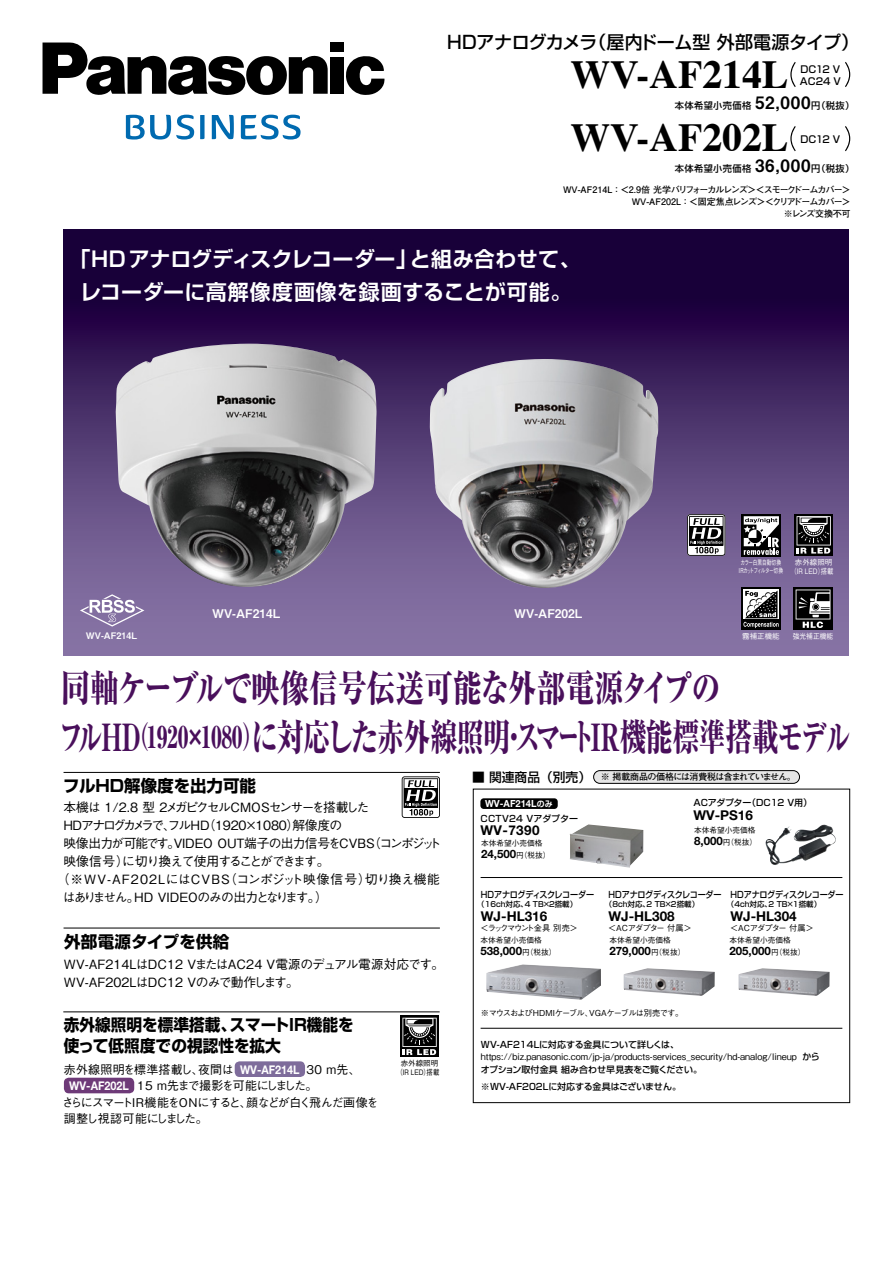
<style>
.page{position:relative;width:893px;height:1263px;background:#fff}
.page>*{position:absolute;margin:0;border:0;box-sizing:border-box;transform-origin:0 0}
.t1{font:700 39.75px "Times";color:#000}
.t2{font:800 37.5px/49.5px "Ryumin Pr 6 N";letter-spacing:-.02em;color:#490f5b;scale:.77 1}
.t3{font:700 21px/33px "Shin Go Pro De";letter-spacing:.01em;color:#fff;text-align:center}
.t4{font:500 18px "Shin Go Pr 6 N";letter-spacing:-.02em;color:#000}
.t5{font:700 16.5px/21px "Shin Go Pr 6 N";color:#000;scale:.95 1}
.t6{font:700 16.5px "Shin Go Pr 6 N";color:#000}
.t7{font:700 13.5px "Helvetica Neue LT Std";color:#000}
.t8{font:500 12.75px "Gothic BBB Pr 6 N";letter-spacing:-.04em;color:#000}
.t9{font:500 12.75px/18px "Gothic BBB Pr 6 N";color:#000}
.t10{font:500 12.75px "Gothic BBB Pr 6 N";letter-spacing:.04em;color:#000}
.t11{font:500 12.75px "Gothic BBB Pr 6 N";letter-spacing:-.115em;color:#000}
.t12{font:500 12.75px "Gothic BBB Pr 6 N";letter-spacing:-.095em;color:#000}
.t13{font:500 12.75px "Gothic BBB Pr 6 N";letter-spacing:-.085em;color:#000}
.t14{font:500 12px/16.5px "Gothic BBB Pr 6 N";letter-spacing:-.065em;color:#000}
.t15{font:12px "Midashi Go Pr 6 N MB31";color:#fff}
.t16{font:700 12px "Helvetica Neue LT Std";color:#fff;scale:.9 1}
.t17{font:700 11.55px "Helvetica Neue LT Std";color:#000}
.t18{font:700 9.9px "Helvetica Neue LT Std";color:#fff;scale:.95 1}
.t19{font:500 9.75px "Shin Go Pr 6 N";letter-spacing:-.01em;color:#000}
.t20{font:500 9.15px "Shin Go Pro";letter-spacing:.04em;color:#000}
.t21{font:700 9px/12px "Futo Go B101 Pr 6 N";letter-spacing:-.085em;color:#000;text-align:right}
.t22{font:500 9px "Gothic BBB Pr 6 N";color:#000}
.t23{font:500 9px/16.6px "Shin Go Pr 6 N";letter-spacing:-.02em;color:#000}
.t24{font:500 9px "Shin Go Pr 6 N";letter-spacing:-.02em;color:#000;scale:.9 1}
.t25{font:500 9px "Shin Go Pr 6 N";color:#000}
.t26{font:500 9px "Shin Go Pr 6 N";letter-spacing:.02em;color:#000}
.t27{font:9px "Midashi Go Pr 6 N MB31";color:#fff}
.t28{font:500 8.25px "Gothic BBB Pr 6 N";letter-spacing:-.065em;color:#000}
.t29{font:500 8.25px "Gothic BBB Pr 6 N";letter-spacing:-.1em;color:#000}
.t30{font:500 8.25px "Gothic BBB Pr 6 N";letter-spacing:-.145em;color:#000}
.t31{font:500 7.65px "Gothic BBB Pr 6 N";color:#000}
.t32{font:500 7.5px "Shin Go Pr 6 N";color:#000}
.t33{font:500 7.5px/9px "Gothic BBB Pro";color:#fff;text-align:center}
.t34{font:500 7.5px "Gothic BBB Pro";color:#000;scale:.85 1}
.t35{font:500 7.5px "Gothic BBB Pro";color:#fff;scale:.9 1}
.t36{font:500 7.5px "Gothic BBB Pro";color:#000}
.t37{font:500 6.75px/7.8px "Gothic BBB Pro";letter-spacing:-.085em;color:#fff;scale:.69 1}
.s1{font-family:"Midashi Go Pro MB31";font-weight:400;font-size:17.1px}
.s2{font-size:30px}
.s3{font-family:"Shin Go Pr 6 N";font-weight:500;font-size:12.75px}
.s4{font-family:"Shin Go Pr 6 N De";font-size:8.25px}
.s5{font-family:"Gothic BBB Pr 6 N";font-weight:500;font-size:7.65px}
.s6{font-family:"Shin Go Pr 6 N"}
</style>
<div class="page">
<svg style="left:63px;top:230px;width:786px;height:426px;background:#472f67"></svg>
<svg style="left:346px;top:56px;width:39px;height:39px"></svg>
<div style="left:330px;top:43px;width:14px;height:9px;background:#000"></div>
<div style="left:330px;top:57px;width:14px;height:37px;background:#000"></div>
<svg style="left:43px;top:43px;width:285px;height:52px"></svg>
<svg style="left:126px;top:115px;width:68px;height:25px"></svg>
<svg style="left:200px;top:115px;width:5px;height:24px"></svg>
<svg style="left:212px;top:115px;width:22px;height:24px"></svg>
<svg style="left:241px;top:115px;width:60px;height:25px"></svg>
<hr style="left:64px;top:928px;width:376px;height:1px;background:#000">
<img style="left:430px;top:359px;width:228px;height:229px">
<img style="left:115px;top:344px;width:262px;height:243px">
<svg style="left:790px;top:62px;width:6px;height:25px"></svg>
<svg style="left:845px;top:62px;width:5px;height:25px"></svg>
<svg style="left:790px;top:126px;width:6px;height:25px"></svg>
<svg style="left:845px;top:126px;width:5px;height:25px"></svg>
<div style="left:742px;top:514px;width:39px;height:43px;background:#000"></div>
<svg style="left:743px;top:516px;width:36px;height:39px"></svg>
<svg style="left:794px;top:587px;width:39px;height:43px"></svg>
<svg style="left:796px;top:589px;width:34px;height:39px"></svg>
<div style="left:742px;top:587px;width:39px;height:43px;background:#000"></div>
<div style="left:744px;top:589px;width:35px;height:30px;background:#fff"></div>
<svg style="left:743px;top:590px;width:36px;height:38px"></svg>
<div style="left:795px;top:514px;width:38px;height:42px;background:linear-gradient(to right,#000,#000)"></div>
<svg style="left:796px;top:516px;width:35px;height:37px"></svg>
<svg style="left:687px;top:514px;width:38px;height:42px"></svg>
<hr style="left:64px;top:772px;width:376px;height:1px;background:#000">
<svg style="left:402px;top:776px;width:38px;height:42px"></svg>
<div style="left:473px;top:789px;width:377px;height:314px;border:1px solid #000"></div>
<div style="left:594px;top:771px;width:205px;height:12px;background:#e6e6e6;border-radius:6px"></div>
<div style="left:593px;top:770px;width:207px;height:13px;border:1px solid #000;border-radius:6px"></div>
<hr style="left:63px;top:1011px;width:377px;height:1px;background:#000">
<div style="left:401px;top:1016px;width:38px;height:41px;background:linear-gradient(to bottom,#000,#000)"></div>
<svg style="left:402px;top:1018px;width:35px;height:37px"></svg>
<div style="left:235px;top:1061px;width:70px;height:16px;background:#7e6c9b;border-radius:5px"></div>
<div style="left:64px;top:1078px;width:70px;height:15px;background:#6e3a78;border-radius:5px"></div>
<img style="left:775px;top:825px;width:60px;height:37px">
<img style="left:569px;top:824px;width:74px;height:44px">
<div style="left:480px;top:798px;width:78px;height:11px;background:#000;border-radius:3px"></div>
<svg style="left:80px;top:594px;width:64px;height:33px;background:#9e8fb5"></svg>
<hr style="left:481px;top:1028px;width:361px;height:1px;background:#000">
<hr style="left:481px;top:877px;width:361px;height:1px;background:#000">
<img style="left:486px;top:964px;width:115px;height:36px">
<img style="left:738px;top:968px;width:92px;height:28px">
<img style="left:624px;top:968px;width:91px;height:28px">
<h3 class="t4" style="left:447px;top:28px;width:413px">HDアナログカメラ（屋内ドーム型 外部電源タイプ）</h3>
<p class="t19" style="left:800px;top:61px;width:41px">DC12 V</p>
<h1 class="t1" style="left:570px;top:37px;width:219px">WV-AF214L</h1>
<p class="t19" style="left:800px;top:74px;width:43px">AC24 V</p>
<p class="t20" style="left:675px;top:98px;width:181px">本体希望小売価格 <span class="s1">52,000</span>円（税抜）</p>
<h1 class="t1" style="left:570px;top:99px;width:219px">WV-AF202L</h1>
<p class="t19" style="left:800px;top:131px;width:41px">DC12 V</p>
<p class="t20" style="left:675px;top:161px;width:181px">本体希望小売価格 <span class="s1">36,000</span>円（税抜）</p>
<p class="t21" style="left:563px;top:183px;width:289px">WV-AF214L ：＜2.9倍 光学バリフォーカルレンズ＞＜スモークドームカバー＞<br>WV-AF202L ：＜固定焦点レンズ＞＜クリアドームカバー＞<br>※レンズ交換不可</p>
<h3 class="t3" style="left:70px;top:240px;width:513px">「HDアナログディスクレコーダー」と組み合わせて、レコーダーに高解像度画像を録画することが可能。</h3>
<p class="t27" style="left:86px;top:628px;width:53px">WV-AF214L</p>
<h3 class="t15" style="left:212px;top:603px;width:70px">WV-AF214L</h3>
<h3 class="t15" style="left:514px;top:603px;width:70px">WV-AF202L</h3>
<p class="t37" style="left:739px;top:558px;width:66px">カラー白黒自動切換<br>I Rカットフィルター切換</p>
<p class="t33" style="left:790px;top:557px;width:45px">赤外線照明（IR LED）搭載</p>
<p class="t33" style="left:742px;top:630px;width:39px">霧補正機能</p>
<p class="t35" style="left:793px;top:630px;width:46px">強光補正機能</p>
<h2 class="t2" style="left:59px;top:662px;width:1030px">同軸ケーブルで映像信号伝送可能な外部電源タイプの<br>フルHD<span class="s2">（1920×1080）</span>に対応した赤外線照明・スマートIR機能標準搭載モデル</h2>
<h3 class="t6" style="left:63px;top:773px;width:194px">フルHD解像度を出力可能</h3>
<h3 class="t11" style="left:63px;top:797px;width:307px">本機は 1/2.8 型 2メガピクセルCMOSセンサーを搭載した</h3>
<h3 class="t8" style="left:63px;top:815px;width:280px">HDアナログカメラで、フルHD（1920×1080）解像度の</h3>
<h3 class="t8" style="left:63px;top:833px;width:379px">映像出力が可能です。VIDEO OUT端子の出力信号をCVBS（コンポジット</h3>
<h3 class="t13" style="left:63px;top:851px;width:268px">映像信号）に切り換えて使用することができます。</h3>
<h3 class="t10" style="left:57px;top:869px;width:385px">（※WV-AF202LにはCVBS（コンポジット映像信号）切り換え機能</h3>
<h3 class="t12" style="left:63px;top:887px;width:267px">はありません。HD VIDEOのみの出力となります。）</h3>
<h3 class="t6" style="left:64px;top:928px;width:167px">外部電源タイプを供給</h3>
<h3 class="t9" style="left:64px;top:954px;width:382px">WV-AF214LはDC12 VまたはAC24 V電源のデュアル電源対応です。<br>WV-AF202LはDC12 Vのみで動作します。</h3>
<h3 class="t5" style="left:64px;top:1014px;width:307px">赤外線照明を標準搭載、スマートIR機能を使って低照度での視認性を拡大</h3>
<p class="t36" style="left:401px;top:1057px;width:39px">赤外線照明</p>
<h3 class="t14" style="left:62px;top:1060px;width:318px">赤外線照明を標準搭載し、夜間は　　　　　　30 m先、<br>　　　　　　15 m先まで撮影を可能にしました。<br>さらにスマートIR機能をONにすると、顔などが白く飛んだ画像を調整し視認可能にしました。</h3>
<h3 class="t16" style="left:240px;top:1062px;width:68px">WV-AF214L</h3>
<p class="t34" style="left:396px;top:1066px;width:52px">（IR LED）搭載</p>
<h3 class="t16" style="left:69px;top:1078px;width:68px">WV-AF202L</h3>
<p class="t21" style="left:472px;top:770px;width:325px"><span class="s3">■ 関連商品（別売）</span> ※ 掲載商品の価格には消費税は含まれていません。</p>
<p class="t18" style="left:485px;top:798px;width:73px">WV-AF214L<span class="s4">のみ</span></p>
<p class="t26" style="left:480px;top:811px;width:99px">CCTV24 Vアダプター</p>
<h3 class="t7" style="left:480px;top:822px;width:61px">WV-7390</h3>
<p class="t31" style="left:481px;top:837px;width:63px">本体希望小売価格</p>
<p class="t17" style="left:481px;top:847px;width:71px">24,500<span class="s5">円（税抜）</span></p>
<p class="t24" style="left:481px;top:888px;width:127px">HDアナログディスクレコーダー</p>
<p class="t32" style="left:477px;top:898px;width:101px">（16ch対応、4 TB×2搭載）</p>
<h3 class="t7" style="left:481px;top:908px;width:68px">WJ-HL316</h3>
<p class="t30" style="left:481px;top:921px;width:99px">＜ラックマウント金具 別売＞</p>
<p class="t31" style="left:480px;top:934px;width:63px">本体希望小売価格</p>
<p class="t17" style="left:480px;top:944px;width:77px">538,000<span class="s5">円（税抜）</span></p>
<p class="t23" style="left:693px;top:794px;width:120px">ACアダプター（DC12 V用）</p>
<h3 class="t7" style="left:693px;top:806px;width:61px">WV-PS16</h3>
<p class="t31" style="left:694px;top:823px;width:63px">本体希望小売価格</p>
<p class="t17" style="left:694px;top:833px;width:65px">8,000<span class="s5">円（税抜）</span></p>
<p class="t24" style="left:608px;top:888px;width:127px">HDアナログディスクレコーダー</p>
<p class="t32" style="left:605px;top:898px;width:96px">（8ch対応、2 TB×2搭載）</p>
<h3 class="t7" style="left:608px;top:908px;width:68px">WJ-HL308</h3>
<p class="t29" style="left:608px;top:921px;width:85px">＜ACアダプター 付属＞</p>
<p class="t31" style="left:609px;top:934px;width:63px">本体希望小売価格</p>
<p class="t17" style="left:609px;top:944px;width:77px">279,000<span class="s5">円（税抜）</span></p>
<p class="t24" style="left:730px;top:888px;width:127px">HDアナログディスクレコーダー</p>
<p class="t32" style="left:727px;top:898px;width:96px">（4ch対応、2 TB×1搭載）</p>
<h3 class="t7" style="left:730px;top:908px;width:68px">WJ-HL304</h3>
<p class="t29" style="left:730px;top:921px;width:85px">＜ACアダプター 付属＞</p>
<p class="t31" style="left:729px;top:934px;width:63px">本体希望小売価格</p>
<p class="t17" style="left:729px;top:944px;width:77px">205,000<span class="s5">円（税抜）</span></p>
<p class="t28" style="left:481px;top:1006px;width:204px">※マウスおよびHDMIケーブル、VGAケーブルは別売です。</p>
<p class="t25" style="left:481px;top:1037px;width:200px">WV-AF214Lに対応する金具について詳しくは、</p>
<p class="t22" style="left:481px;top:1049px;width:340px">https://biz.panasonic.com/jp-ja/products-services_security/hd-analog/lineup <span class="s6">から</span></p>
<p class="t23" style="left:481px;top:1061px;width:223px">オプション取付金具 組み合わせ早見表をご覧ください。※WV-AF202Lに対応する金具はございません。</p>
</div>
